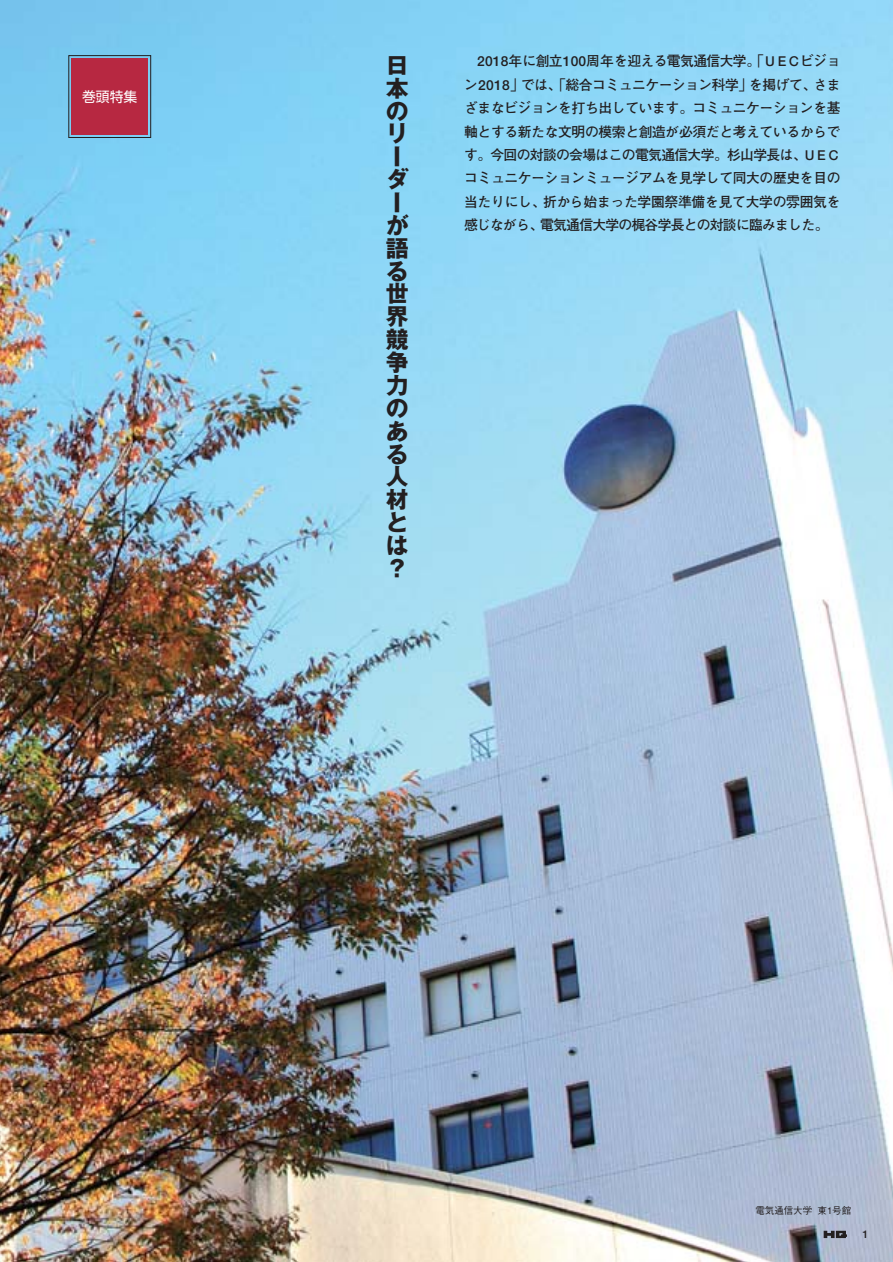
<style>
.page{position:relative;width:893px;height:1262px;background:#fff}
.page>*{position:absolute;margin:0;border:0;box-sizing:border-box;transform-origin:0 0}
.t1{font:700 22.8px/22.8px "Gothic MB101";color:#231f20;text-align:justify}
.t2{font:700 13.8px/23.4px "Futo Go B101";letter-spacing:-.055em;color:#231f20;text-align:justify}
.t3{font:13.8px "Shin Go";color:#fff}
.t4{font:700 10.65px "Futo Go B101";color:#231f20}
.t5{font:500 9.6px "Gothic BBB";letter-spacing:-.01em;color:#231f20}
</style>
<div class="page">
<img style="left:0;top:0;width:892px;height:1262px">
<div style="left:68px;top:55px;width:83px;height:83px;border:1px solid #231f20"></div>
<div style="left:71px;top:58px;width:77px;height:77px;background:#b72841"></div>
<svg style="left:823px;top:1230px;width:24px;height:8px"></svg>
<p class="t3" style="left:82px;top:91px;width:57px">巻頭特集</p>
<h1 class="t1" style="left:386px;top:57px;width:24px">日本のリーダーが語る世界競争力のある人材とは？</h1>
<p class="t2" style="left:464px;top:51px;width:378px;text-indent:13px">2018年に創立100周年を迎える電気通信大学。「ＵＥＣビジョン2018」では、「総合コミュニケーション科学」を掲げて、さまざまなビジョンを打ち出しています。コミュニケーションを基軸とする新たな文明の模索と創造が必須だと考えているからです。今回の対談の会場はこの電気通信大学。杉山学長は、ＵＥＣコミュニケーションミュージアムを見学して同大の歴史を目の当たりにし、折から始まった学園祭準備を見て大学の雰囲気を感じながら、電気通信大学の梶谷学長との対談に臨みました。</p>
<p class="t5" style="left:755px;top:1206px;width:97px">電気通信大学東1号館</p>
<p class="t4" style="left:862px;top:1229px;width:7px">1</p>
</div>
